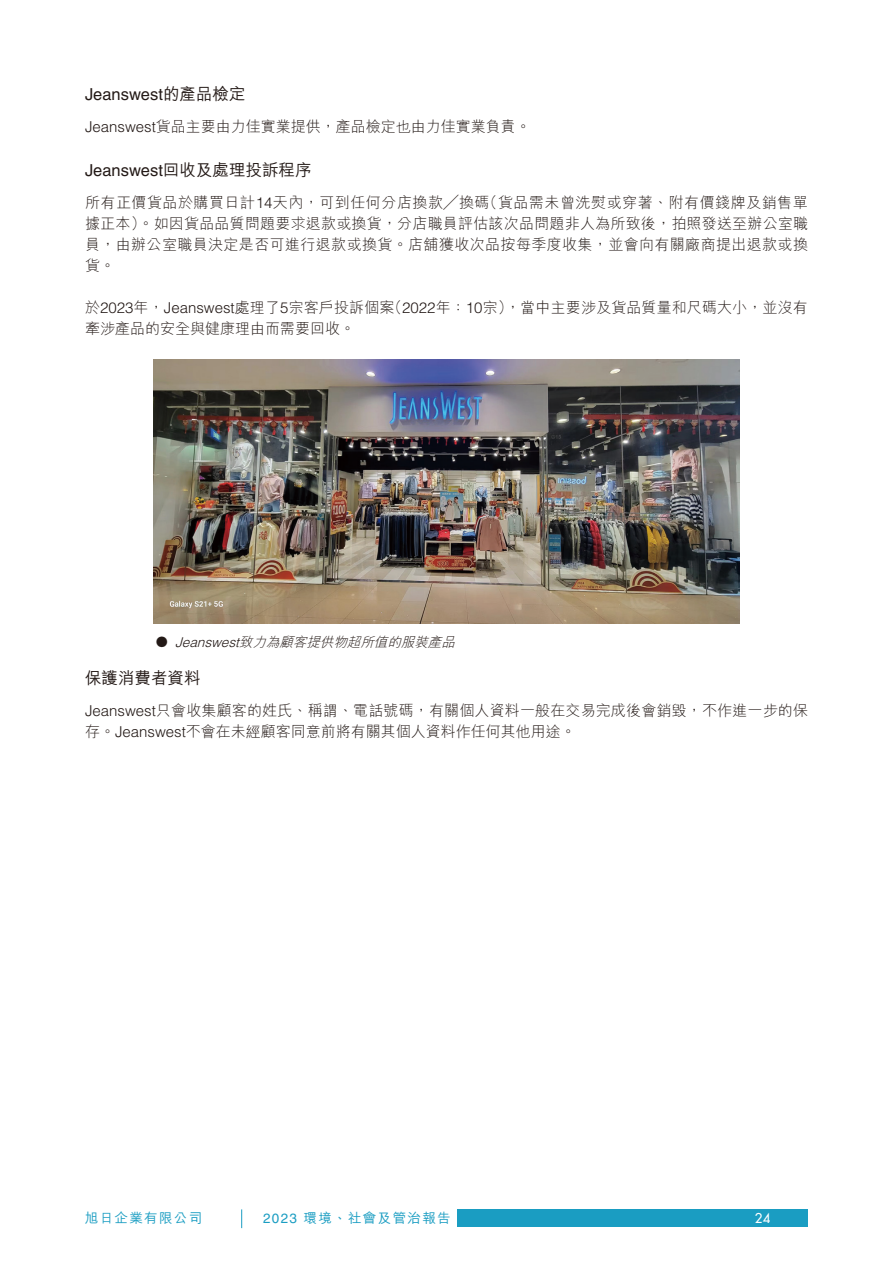
<style>
.page{position:relative;width:893px;height:1263px;background:#fff}
.page>*{position:absolute;margin:0;border:0;box-sizing:border-box;transform-origin:0 0}
.t1{font:16.5px "Helvetica LT Std";color:#231916}
.t2{font:500 16.5px "M Hei HK";color:#231916}
.t3{font:300 15px/21px "M Hei HK";letter-spacing:.015em;color:#231916}
.t4{font:300 15px "Helvetica LT Std";color:#231916}
.t5{font:300 15px "M Hei HK";letter-spacing:.035em;color:#231916}
.t6{font:italic 300 13.5px "M Hei HK";color:#231916}
.t7{font:500 13.5px "M Hei HK";letter-spacing:.1em;color:#1a9dc2}
.t8{font:13.5px "Helvetica LT Std";color:#1a9dc2}
.t9{font:300 13.5px "M Hei HK";color:#231916}
.t10{font:500 13.2px "Futura Std";color:#fff}
.s1{font-family:"M Hei HK";font-weight:500}
.s2{font-family:"Helvetica LT Std"}
.s3{font-family:"M Hei HK"}
</style>
<div class="page">
<div style="left:458px;top:1209px;width:350px;height:18px;background:#1a9dc2"></div>
<svg style="left:241px;top:1209px;width:1px;height:19px"></svg>
<img style="left:154px;top:360px;width:585px;height:263px">
<p class="t1" style="left:85px;top:84px;width:162px">Jeanswest<span class="s1">的產品檢定</span></p>
<p class="t3" style="left:85px;top:116px;width:447px"><span class="s2">Jeanswest</span>貨品主要由力佳實業提供，產品檢定也由力佳實業負責。</p>
<p class="t1" style="left:85px;top:160px;width:228px">Jeanswest<span class="s1">回收及處理投訴程序</span></p>
<p class="t5" style="left:483px;top:195px;width:327px">（貨品需未曾洗熨或穿著、附有價錢牌及銷售單</p>
<p class="t3" style="left:85px;top:192px;width:725px">所有正價貨品於購買日計<span class="s2">14</span>天內，可到任何分店換款╱換碼<br>據正本）。如因貨品品質問題要求退款或換貨，分店職員評估該次品問題非人為所致後，拍照發送至辦公室職員，由辦公室職員決定是否可進行退款或換貨。店舖獲收次品按每季度收集，並會向有關廠商提出退款或換貨。</p>
<p class="t3" style="left:387px;top:297px;width:422px">（<span class="s2">2022</span>年：<span class="s2">10</span>宗，）當中主要涉及貨品質量和尺碼大小，並沒有</p>
<p class="t4" style="left:85px;top:298px;width:311px"><span class="s3">於</span>2023<span class="s3">年，</span>Jeanswest<span class="s3">處理了</span>5<span class="s3">宗客戶投訴個案</span></p>
<p class="t3" style="left:85px;top:318px;width:271px">牽涉產品的安全與健康理由而需要回收。</p>
<p class="t6" style="left:175px;top:635px;width:285px"><span class="s2">Jeanswest</span>致力為顧客提供物超所值的服裝產品</p>
<p class="t9" style="left:155px;top:635px;width:15px">●</p>
<p class="t2" style="left:85px;top:666px;width:117px">保護消費者資料</p>
<p class="t3" style="left:85px;top:700px;width:724px"><span class="s2">Jeanswest</span>只會收集顧客的姓氏、稱謂、電話號碼，有關個人資料一般在交易完成後會銷毀，不作進一步的保存。<span class="s2">Jeanswest</span>不會在未經顧客同意前將有關其個人資料作任何其他用途。</p>
<p class="t7" style="left:85px;top:1208px;width:119px">旭日企業有限公司</p>
<p class="t7" style="left:304px;top:1208px;width:149px">環境、社會及管治報告</p>
<p class="t8" style="left:263px;top:1210px;width:36px">2023</p>
<p class="t10" style="left:755px;top:1210px;width:17px">24</p>
</div>
